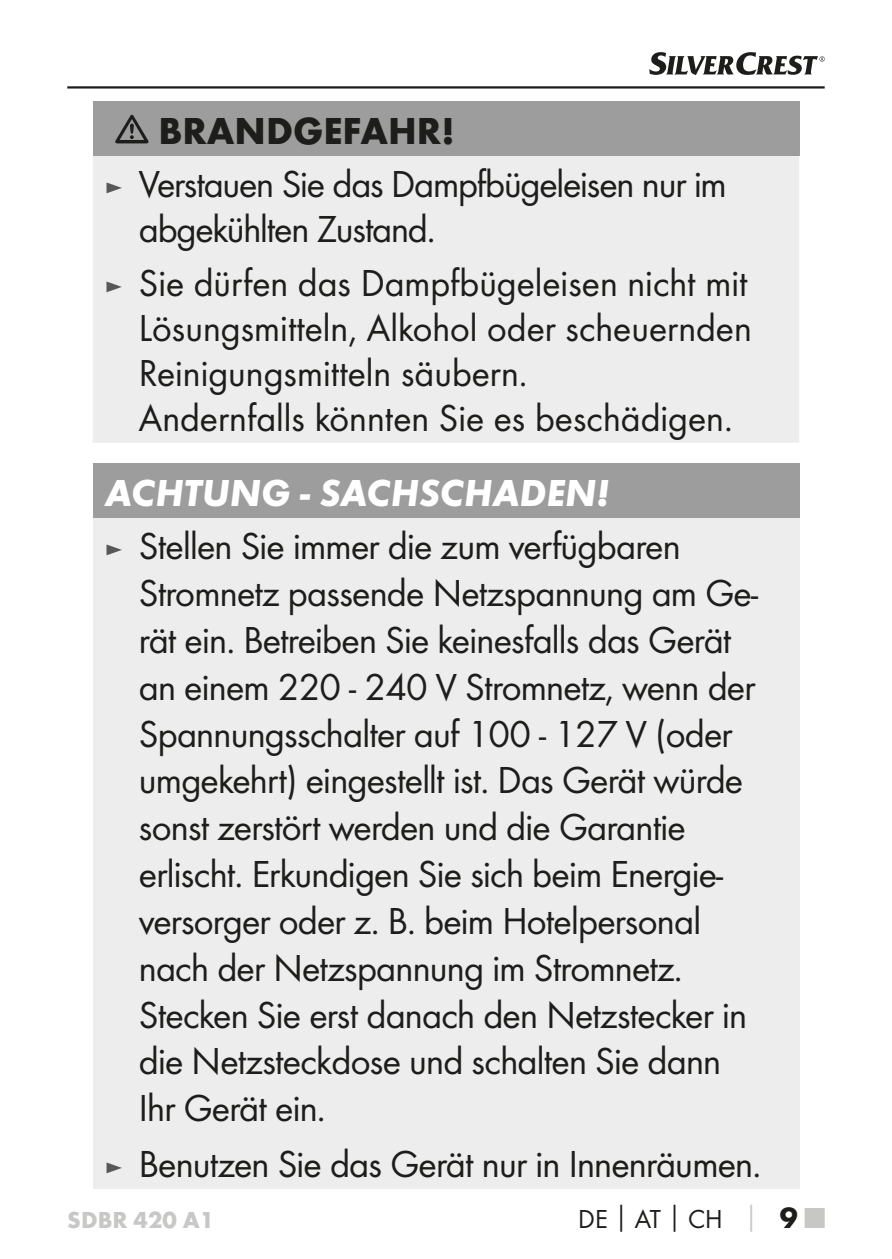
<style>
.page{position:relative;width:892px;height:1259px;background:#fff}
.page>*{position:absolute;margin:0;border:0;box-sizing:border-box;transform-origin:0 0}
.t1{font:39px/46.8px "Futura Boo";letter-spacing:-.02em;color:#1d1d1b}
.t2{font:39px/45px "Futura Boo";color:#1d1d1b}
.t3{font:italic 700 39px "Futura";color:#fff}
.t4{font:700 39px "Futura";color:#1d1d1b}
.t5{font:27px "Futura Boo";color:#1d1d1b}
.t6{font:700 24px "Futura";color:#c7c7c6}
.s1{font-size:27px;color:#575756}
.s2{font-family:"Futura";font-weight:700}
.s3{font-family:"Futura";font-weight:700;color:#c7c7c6}
.s4{font-family:"Futura";font-weight:700;font-size:30px}
.s5{font-family:"Futura";font-weight:700;font-size:30px;color:#c7c7c6}
</style>
<div class="page">
<hr style="left:67px;top:86px;width:757px;height:3px;background:#1d1d1b">
<svg style="left:649px;top:52px;width:175px;height:23px"></svg>
<div style="left:93px;top:101px;width:706px;height:55px;background:#9d9d9d"></div>
<div style="left:93px;top:156px;width:706px;height:287px;background:#ededed"></div>
<svg style="left:115px;top:115px;width:33px;height:28px"></svg>
<div style="left:93px;top:463px;width:706px;height:55px;background:#9d9d9d"></div>
<div style="left:93px;top:518px;width:706px;height:670px;background:#ededed"></div>
<p class="t4" style="left:158px;top:107px;width:298px">BRANDGEFAHR!</p>
<p class="t1" style="left:139px;top:162px;width:589px;line-height:45px;text-indent:-34px"><span class="s1">►</span> Verstauen Sie das Dampfbügeleisen nur im abgekühlten Zustand.</p>
<p class="t2" style="left:139px;top:260px;width:614px;text-indent:-34px"><span class="s1">►</span> Sie dürfen das Dampfbügeleisen nicht mit Lösungsmitteln, Alkohol oder scheuernden Reinigungsmitteln säubern.<br>Andernfalls könnten Sie es beschädigen.</p>
<p class="t3" style="left:105px;top:469px;width:506px">ACHTUNG - SACHSCHADEN!</p>
<p class="t1" style="left:139px;top:523px;width:620px;text-indent:-34px"><span class="s1">►</span> Stellen Sie immer die zum verfügbaren Stromnetz passende Netzspannung am Ge&shy;rät ein. Betreiben Sie keinesfalls das Gerät an einem 220 - 240 V Stromnetz, wenn der Spannungsschalter auf 100 - 127 V (oder umgekehrt) eingestellt ist. Das Gerät würde sonst zerstört werden und die Garantie erlischt. Erkundigen Sie sich beim Energie&shy;versorger oder z. B. beim Hotelpersonal nach der Netzspannung im Stromnetz.<br>Stecken Sie erst danach den Netzstecker in die Netzsteckdose und schalten Sie dann Ihr Gerät ein.</p>
<p class="t1" style="left:105px;top:1139px;width:653px"><span class="s1">►</span> Benutzen Sie das Gerät nur in Innenräumen.</p>
<p class="t6" style="left:67px;top:1204px;width:148px">SDBR 420 A1</p>
<p class="t5" style="left:578px;top:1202px;width:248px">DE<span class="s2">│</span>AT<span class="s2">│</span>CH <span class="s3">│</span> <span class="s4">9</span> <span class="s5">■</span></p>
</div>
